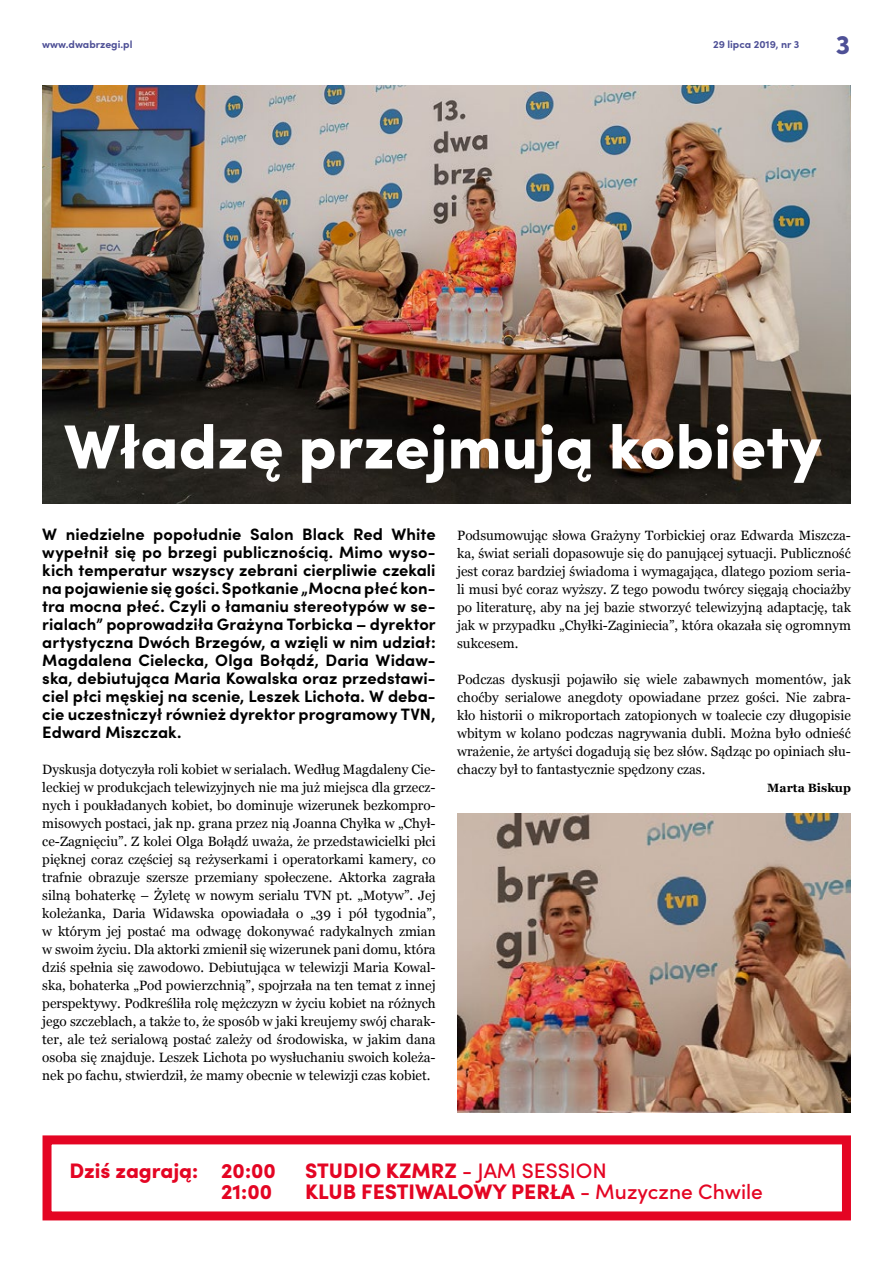
<style>
.page{position:relative;width:893px;height:1263px;background:#fff}
.page>*{position:absolute;margin:0;border:0;box-sizing:border-box;transform-origin:0 0}
.t1{font:900 62.4px "Sofia Pro";color:#fff}
.t2{font:900 27px "Sofia Pro";color:#4e5096}
.t3{font:900 21px "Sofia Pro";color:#e40523}
.t4{font:700 16.5px/18px "Sofia Pro";color:#000;text-align:justify}
.t5{font:13.5px/18px "Georgia";color:#000;text-align:justify}
.t6{font:700 12px "Georgia";color:#000}
.t7{font:700 10.5px "Sofia Pro";color:#4e5096}
.s1{font-weight:500}
</style>
<div class="page">
<img style="left:43px;top:85px;width:807px;height:419px">
<div style="left:43px;top:1135px;width:808px;height:85px;border:9px solid #e40523"></div>
<img style="left:458px;top:813px;width:392px;height:299px">
<p class="t7" style="left:42px;top:37px;width:92px">www.dwabrzegi.pl</p>
<p class="t7" style="left:713px;top:37px;width:88px">29 lipca 2019, nr 3</p>
<h2 class="t2" style="left:836px;top:24px;width:16px">3</h2>
<h1 class="t1" style="left:64px;top:397px;width:759px">Władzę przejmują kobiety</h1>
<p class="t4" style="left:42px;top:524px;width:395px">W niedzielne popołudnie Salon Black Red White wypełnił się po brzegi publicznością. Mimo wyso&shy;kich temperatur wszyscy zebrani cierpliwie czekali na pojawienie się gości. Spotkanie „Mocna płeć kon&shy;tra mocna płeć. Czyli o łamaniu stereotypów w se&shy;rialach” poprowadziła Grażyna Torbicka – dyrektor artystyczna Dwóch Brzegów, a wzięli w nim udział:<br>Magdalena Cielecka, Olga Bołądź, Daria Widaw&shy;ska, debiutująca Maria Kowalska oraz przedstawi&shy;ciel płci męskiej na scenie, Leszek Lichota. W deba&shy;cie uczestniczył również dyrektor programowy TVN, Edward Miszczak.</p>
<p class="t5" style="left:42px;top:761px;width:395px">Dyskusja dotyczyła roli kobiet w serialach. Według Magdaleny Cie&shy;leckiej w produkcjach telewizyjnych nie ma już miejsca dla grzecz&shy;nych i poukładanych kobiet, bo dominuje wizerunek bezkompro&shy;misowych postaci, jak np. grana przez nią Joanna Chyłka w „Chył&shy;ce-Zagnięciu”. Z kolei Olga Bołądź uważa, że przedstawicielki płci pięknej coraz częściej są reżyserkami i operatorkami kamery, co trafnie obrazuje szersze przemiany społeczene. Aktorka zagrała silną bohaterkę – Żyletę w nowym serialu TVN pt. „Motyw”. Jej koleżanka, Daria Widawska opowiadała o „39 i pół tygodnia”, w którym jej postać ma odwagę dokonywać radykalnych zmian w swoim życiu. Dla aktorki zmienił się wizerunek pani domu, która dziś spełnia się zawodowo. Debiutująca w telewizji Maria Kowal&shy;ska, bohaterka „Pod powierzchnią”, spojrzała na ten temat z innej perspektywy. Podkreśliła rolę mężczyzn w życiu kobiet na różnych jego szczeblach, a także to, że sposób w jaki kreujemy swój charak&shy;ter, ale też serialową postać zależy od środowiska, w jakim dana osoba się znajduje. Leszek Lichota po wysłuchaniu swoich koleża&shy;nek po fachu, stwierdził, że mamy obecnie w telewizji czas kobiet.</p>
<p class="t5" style="left:457px;top:527px;width:395px">Podsumowując słowa Grażyny Torbickiej oraz Edwarda Miszcza&shy;ka, świat seriali dopasowuje się do panującej sytuacji. Publiczność jest coraz bardziej świadoma i wymagająca, dlatego poziom seria&shy;li musi być coraz wyższy. Z tego powodu twórcy sięgają chociażby po literaturę, aby na jej bazie stworzyć telewizyjną adaptację, tak jak w przypadku „Chyłki-Zaginiecia”, która okazała się ogromnym sukcesem.</p>
<p class="t5" style="left:457px;top:671px;width:395px">Podczas dyskusji pojawiło się wiele zabawnych momentów, jak choćby serialowe anegdoty opowiadane przez gości. Nie zabra&shy;kło historii o mikroportach zatopionych w toalecie czy długopisie wbitym w kolano podczas nagrywania dubli. Można było odnieść wrażenie, że artyści dogadują się bez słów. Sądząc po opiniach słu&shy;chaczy był to fantastycznie spędzony czas.</p>
<p class="t6" style="left:767px;top:780px;width:85px">Marta Biskup</p>
<h3 class="t3" style="left:69px;top:1154px;width:208px">Dziś zagrają: 20:00</h3>
<h3 class="t3" style="left:305px;top:1154px;width:303px">STUDIO KZMRZ <span class="s1">- JAM SESSION</span></h3>
<h3 class="t3" style="left:221px;top:1175px;width:52px">21:00</h3>
<h3 class="t3" style="left:305px;top:1175px;width:459px">KLUB FESTIWALOWY PERŁA <span class="s1">- Muzyczne Chwile</span></h3>
</div>
